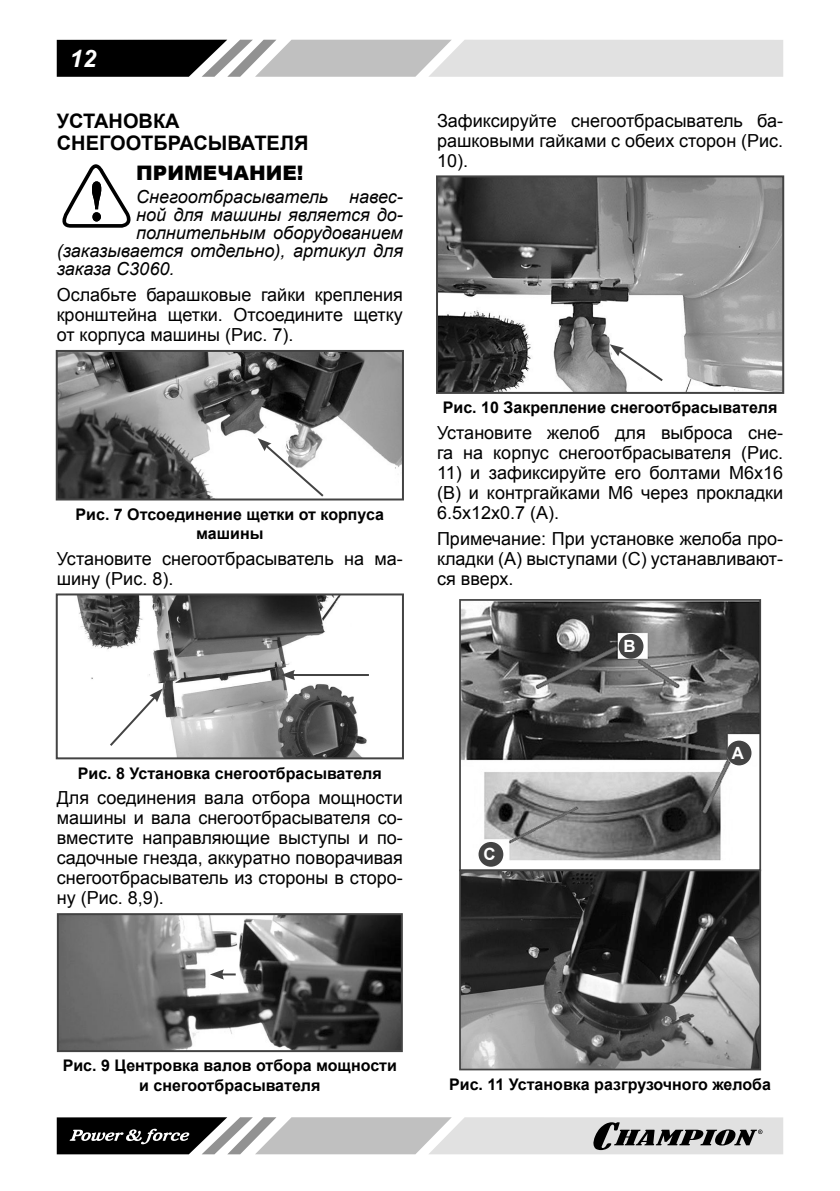
<style>
.page{position:relative;width:840px;height:1191px;background:#fff}
.page>*{position:absolute;margin:0;border:0;box-sizing:border-box;transform-origin:0 0}
.t1{font:italic 700 24px "Arial";color:#fff}
.t2{font:700 20px/22px "Arial";color:#000}
.t3{font:900 20px "Arial";color:#000}
.t4{font:18px/20px "Arial";color:#000;text-align:justify}
.t5{font:italic 18px "Arial";color:#000}
.t6{font:700 16.8px "Arial";color:#fff}
.t7{font:700 16px/19.2px "Arial";color:#000;text-align:center}
</style>
<div class="page">
<svg style="left:57px;top:40px;width:725px;height:37px;background:#aaa"></svg>
<svg style="left:57px;top:1117px;width:725px;height:37px;background:#a1a1a1"></svg>
<svg style="left:62px;top:164px;width:69px;height:64px"></svg>
<img style="left:59px;top:353px;width:342px;height:144px">
<div style="left:56px;top:350px;width:348px;height:150px;border:2px solid #434343"></div>
<svg style="left:257px;top:438px;width:68px;height:60px"></svg>
<img style="left:77px;top:596px;width:290px;height:160px">
<div style="left:56px;top:593px;width:348px;height:166px;border:2px solid #434343"></div>
<svg style="left:108px;top:688px;width:54px;height:60px"></svg>
<hr style="left:292px;top:674px;width:77px;height:2px;background:#434343">
<svg style="left:281px;top:670px;width:14px;height:10px"></svg>
<img style="left:60px;top:916px;width:339px;height:133px">
<div style="left:57px;top:913px;width:345px;height:139px;border:2px solid #434343"></div>
<svg style="left:210px;top:969px;width:25px;height:10px"></svg>
<img style="left:439px;top:178px;width:341px;height:213px">
<div style="left:436px;top:175px;width:347px;height:219px;border:2px solid #434343"></div>
<svg style="left:609px;top:344px;width:55px;height:39px"></svg>
<img style="left:462px;top:602px;width:295px;height:259px">
<div style="left:459px;top:599px;width:301px;height:272px;border:2px solid #434343"></div>
<img style="left:462px;top:872px;width:295px;height:195px">
<div style="left:459px;top:869px;width:301px;height:201px;border:2px solid #434343"></div>
<div style="left:726px;top:740px;width:25px;height:25px;background:#434343;border-radius:50%"></div>
<div style="left:618px;top:634px;width:25px;height:24px;background:#434343;border-radius:50%"></div>
<div style="left:478px;top:842px;width:25px;height:24px;background:#434343;border-radius:50%"></div>
<h1 class="t1" style="left:70px;top:44px;width:28px">12</h1>
<p class="t2" style="left:57px;top:111px;width:253px">УСТАНОВКА<br>СНЕГООТБРАСЫВАТЕЛЯ</p>
<p class="t3" style="left:136px;top:158px;width:169px">ПРИМЕЧАНИЕ!</p>
<p class="t5" style="left:136px;top:185px;width:268px">Снегоотбрасыватель навес-</p>
<p class="t5" style="left:136px;top:203px;width:268px">ной для машины является до-</p>
<p class="t5" style="left:136px;top:221px;width:268px">полнительным оборудованием</p>
<p class="t5" style="left:57px;top:239px;width:347px">(заказывается отдельно), артикул для</p>
<p class="t5" style="left:57px;top:257px;width:119px">заказа С3060.</p>
<p class="t4" style="left:57px;top:285px;width:347px">Ослабьте барашковые гайки крепления кронштейна щетки. Отсоедините щетку от корпуса машины (Рис. 7).</p>
<p class="t7" style="left:76px;top:505px;width:310px">Рис. 7 Отсоединение щетки от корпуса машины</p>
<p class="t4" style="left:57px;top:548px;width:347px">Установите снегоотбрасыватель на ма&shy;шину (Рис. 8).</p>
<p class="t4" style="left:437px;top:110px;width:347px">Зафиксируйте снегоотбрасыватель ба&shy;рашковыми гайками с обеих сторон (Рис.<br>10).</p>
<p class="t7" style="left:442px;top:398px;width:336px">Рис. 10 Закрепление снегоотбрасывателя</p>
<p class="t4" style="left:437px;top:423px;width:347px">Установите желоб для выброса сне&shy;га на корпус снегоотбрасывателя (Рис.</p>
<p class="t4" style="left:437px;top:463px;width:347px">11) и зафиксируйте его болтами M6x16 (В) и контргайками M6 через прокладки 6.5x12x0.7 (А).</p>
<p class="t4" style="left:437px;top:528px;width:347px">Примечание: При установке желоба про&shy;кладки (А) выступами (С) устанавливают&shy;ся вверх.</p>
<p class="t6" style="left:623px;top:637px;width:14px">B</p>
<p class="t7" style="left:78px;top:764px;width:305px">Рис. 8 Установка снегоотбрасывателя</p>
<p class="t4" style="left:57px;top:788px;width:347px">Для соединения вала отбора мощности машины и вала снегоотбрасывателя со&shy;вместите направляющие выступы и по&shy;садочные гнезда, аккуратно поворачивая снегоотбрасыватель из стороны в сторо&shy;ну (Рис. 8,9).</p>
<p class="t6" style="left:483px;top:844px;width:14px">C</p>
<p class="t6" style="left:731px;top:743px;width:14px">A</p>
<p class="t7" style="left:63px;top:1056px;width:335px">Рис. 9 Центровка валов отбора мощности и снегоотбрасывателя</p>
<p class="t7" style="left:449px;top:1074px;width:323px">Рис. 11 Установка разгрузочного желоба</p>
</div>
